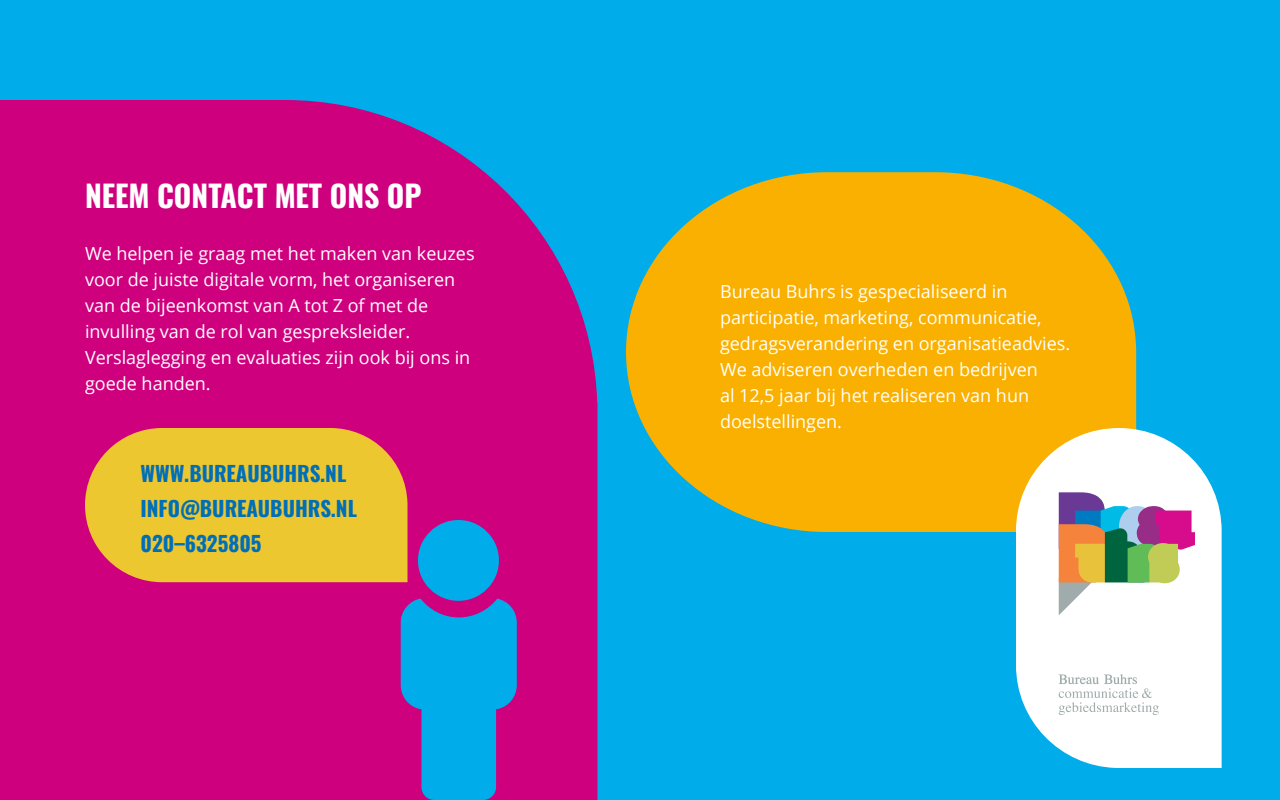
<style>
.page{position:relative;width:1280px;height:800px;background:#00ace9}
.page>*{position:absolute;margin:0;border:0;box-sizing:border-box;transform-origin:0 0}
.t1{font:700 30px "Oswald";color:#fff}
.t2{font:700 21px/35.3px "Oswald";color:#006fb9}
.t3{font:18px/26px "Open Sans";color:#fff}
</style>
<div class="page">
<svg style="left:626px;top:172px;width:510px;height:360px;background:#d6af20"></svg>
<svg style="left:1016px;top:428px;width:206px;height:340px;background:#e6f3f0"></svg>
<svg style="left:1059px;top:674px;width:100px;height:41px;background:#edefef"></svg>
<svg style="left:1059px;top:492px;width:136px;height:123px;background:#baaca4"></svg>
<div style="left:0;top:100px;width:598px;height:700px;background:#cf007e"></div>
<svg style="left:401px;top:520px;width:116px;height:280px"></svg>
<svg style="left:85px;top:428px;width:323px;height:154px;background:#e9b736"></svg>
<h1 class="t1" style="left:85px;top:169px;width:338px">NEEM CONTACT MET ONS OP</h1>
<p class="t3" style="left:85px;top:240px;width:391px">We helpen je graag met het maken van keuzes voor de juiste digitale vorm, het organiseren van de bijeenkomst van A tot Z of met de invulling van de rol van gespreksleider.<br>Verslaglegging en evaluaties zijn ook bij ons in goede handen.</p>
<p class="t2" style="left:140px;top:454px;width:218px">WWW.BUREAUBUHRS.NL<br>INFO@BUREAUBUHRS.NL<br>020–6325805</p>
<p class="t3" style="left:720px;top:278px;width:352px">Bureau Buhrs is gespecialiseerd in participatie, marketing, communicatie, gedragsverandering en organisatieadvies.<br>We adviseren overheden en bedrijven<br>al 12,5 jaar bij het realiseren van hun doelstellingen.</p>
</div>
